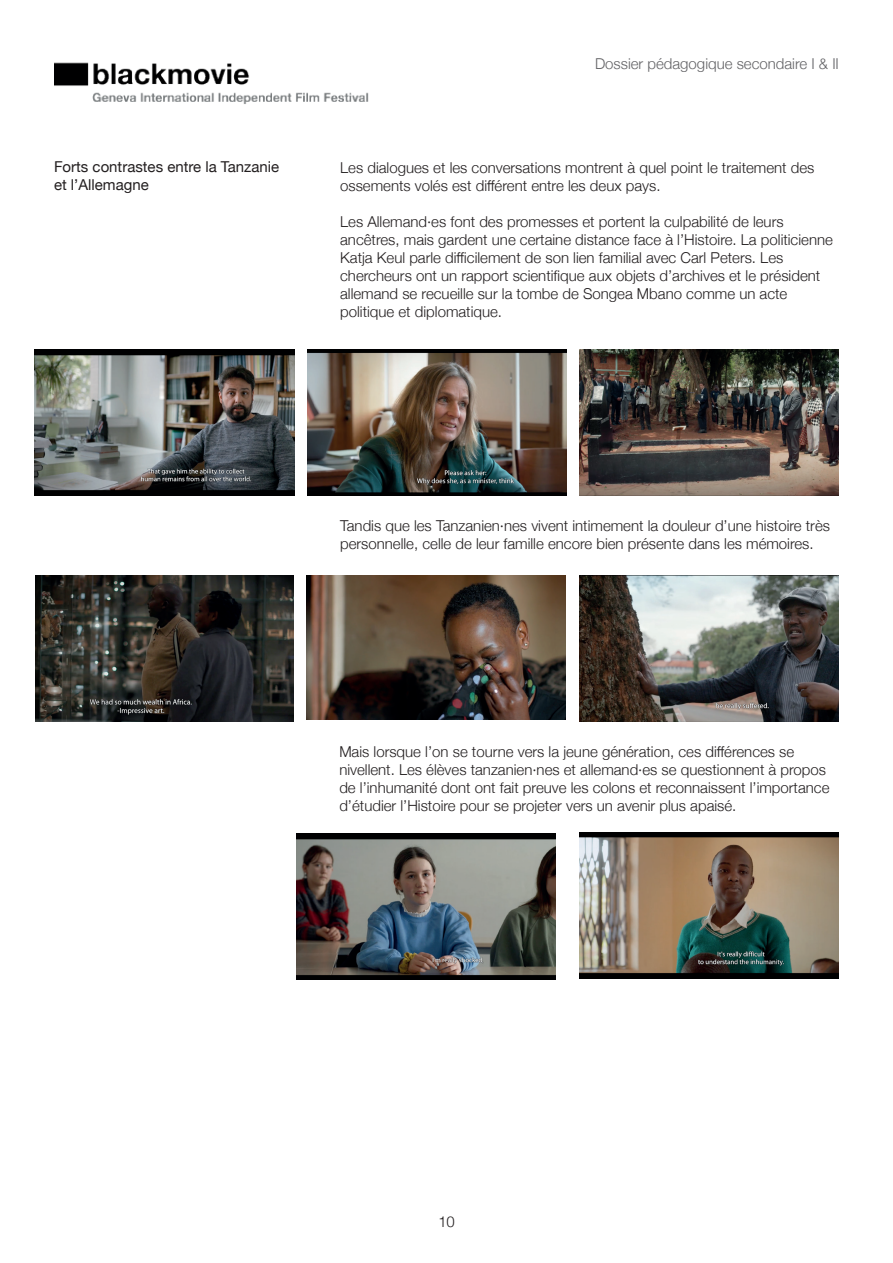
<style>
.page{position:relative;width:893px;height:1263px;background:#fff}
.page>*{position:absolute;margin:0;border:0;box-sizing:border-box;transform-origin:0 0}
.t1{font:300 15px/18px "Helvetica Neue";color:#231f20}
.t2{font:15px/18px "Helvetica Neue";color:#231f20}
.t3{font:300 15px "Helvetica Neue";color:#636366}
.t4{font:300 15px "Helvetica";color:#231f20}
</style>
<div class="page">
<img style="left:54px;top:62px;width:315px;height:42px">
<img style="left:307px;top:350px;width:259px;height:145px">
<img style="left:35px;top:350px;width:259px;height:145px">
<img style="left:580px;top:350px;width:259px;height:145px">
<img style="left:35px;top:575px;width:258px;height:146px">
<img style="left:306px;top:575px;width:259px;height:145px">
<img style="left:580px;top:575px;width:259px;height:146px">
<img style="left:580px;top:832px;width:259px;height:146px">
<img style="left:296px;top:834px;width:259px;height:146px">
<p class="t3" style="left:595px;top:51px;width:245px">Dossier pédagogique secondaire I &amp; II</p>
<p class="t2" style="left:54px;top:159px;width:227px">Forts contrastes entre la Tanzanie et l’Allemagne</p>
<p class="t1" style="left:340px;top:157px;width:476px">Les dialogues et les conversations montrent à quel point le traitement des ossements volés est différent entre les deux pays.</p>
<p class="t1" style="left:340px;top:211px;width:494px">Les Allemand·es font des promesses et portent la culpabilité de leurs ancêtres, mais gardent une certaine distance face à l’Histoire. La politicienne Katja Keul parle difficilement de son lien familial avec Carl Peters. Les chercheurs ont un rapport scientifique aux objets d’archives et le président allemand se recueille sur la tombe de Songea Mbano comme un acte politique et diplomatique.</p>
<p class="t1" style="left:340px;top:516px;width:491px">Tandis que les Tanzanien·nes vivent intimement la douleur d’une histoire très personnelle, celle de leur famille encore bien présente dans les mémoires.</p>
<p class="t1" style="left:339px;top:742px;width:492px">Mais lorsque l’on se tourne vers la jeune génération, ces différences se nivellent. Les élèves tanzanien·nes et allemand·es se questionnent à propos de l’inhumanité dont ont fait preuve les colons et reconnaissent l’importance d’étudier l’Histoire pour se projeter vers un avenir plus apaisé.</p>
<p class="t4" style="left:438px;top:1209px;width:18px">10</p>
</div>
